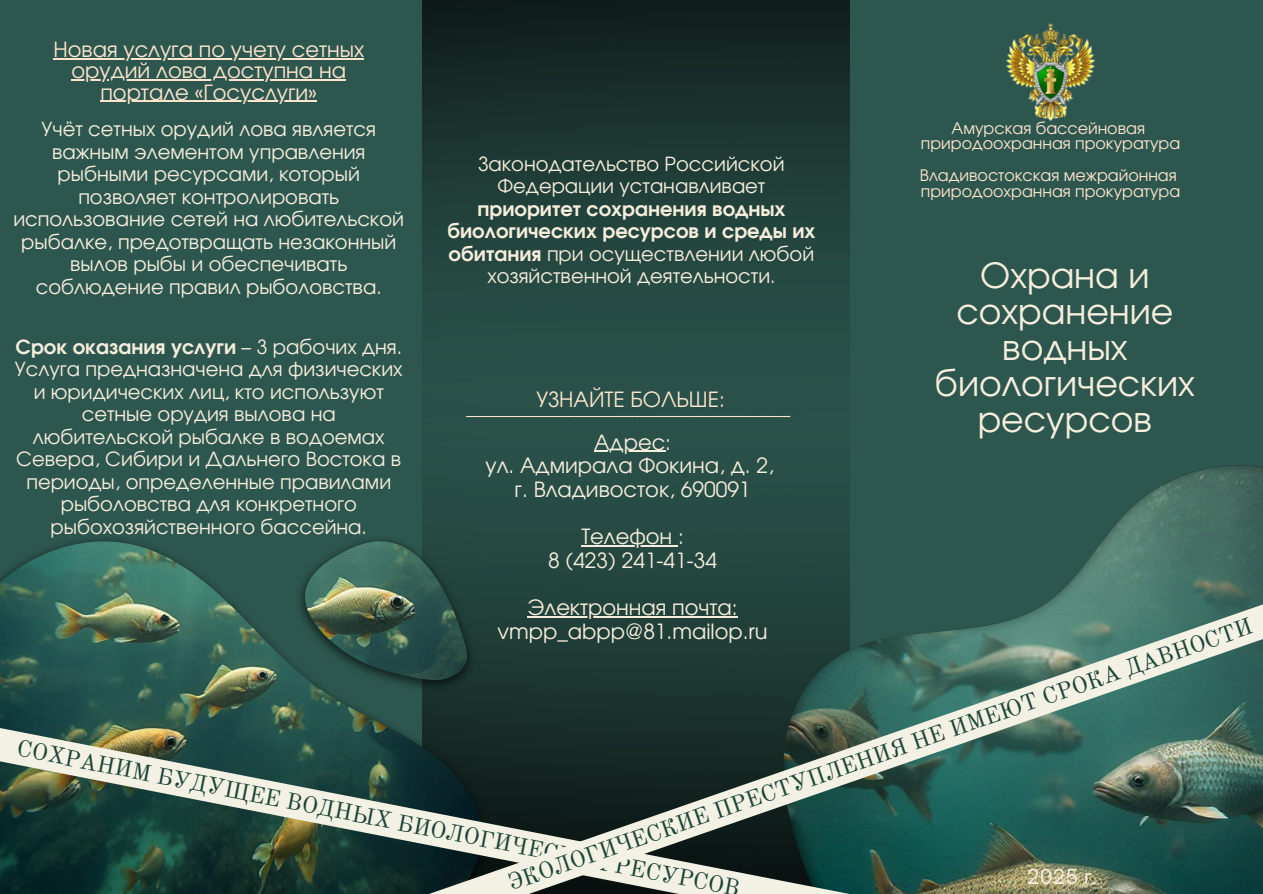
<style>
.page{position:relative;width:1263px;height:894px;background:#fff}
.page>*{position:absolute;margin:0;border:0;box-sizing:border-box;transform-origin:0 0}
.t1{font:34.65px/36px "Evolventa";color:#f5eedd;text-align:center}
.t2{font:22.8px "Old Standard";color:#1b443a}
.t3{font:21px/23.7px "Evolventa";color:#f5eedd;text-align:center}
.t4{font:21px "Evolventa";color:#fce5ce}
.t5{font:19.8px "Open Sauce One";color:#f5eedd}
.t6{font:19.5px/22.5px "Evolventa";color:#f5eedd;text-align:center}
.t7{font:16.35px "Open Sauce One";color:#fce5ce}
.t8{font:15.9px "Evolventa";color:#fce5ce}
.s1{font-weight:700}
.s2{font-family:"Noto Sans"}
</style>
<div class="page">
<div style="left:0;top:0;width:1263px;height:893px;background:#2d564e"></div>
<div style="left:422px;top:512px;width:361px;height:88px;background:#254841"></div>
<img style="left:0;top:540px;width:483px;height:184px">
<img style="left:422px;top:0;width:428px;height:512px">
<img style="left:783px;top:465px;width:480px;height:135px">
<img style="left:1007px;top:24px;width:87px;height:96px">
<svg style="left:0;top:724px;width:264px;height:169px;background:#4a6458"></svg>
<svg style="left:264px;top:600px;width:999px;height:293px"></svg>
<hr style="left:594px;top:451px;width:71px;height:1px;background:#f5eedd">
<hr style="left:581px;top:545px;width:97px;height:1px;background:#f5eedd">
<hr style="left:527px;top:616px;width:211px;height:1px;background:#f5eedd">
<hr style="left:53px;top:58px;width:311px;height:1px;background:#fce5ce">
<hr style="left:72px;top:79px;width:274px;height:1px;background:#fce5ce">
<hr style="left:100px;top:101px;width:217px;height:1px;background:#fce5ce">
<p class="t4" style="left:53px;top:40px;width:312px">Новая услуга по учету сетных</p>
<p class="t4" style="left:72px;top:61px;width:276px">орудий лова доступна на</p>
<p class="t4" style="left:100px;top:83px;width:218px">портале «Госуслуги»</p>
<p class="t6" style="left:13px;top:119px;width:392px">Учёт сетных орудий лова является важным элементом управления рыбными ресурсами, который позволяет контролировать использование сетей на любительской рыбалке, предотвращать незаконный вылов рыбы и обеспечивать соблюдение правил рыболовства.</p>
<p class="t8" style="left:952px;top:121px;width:195px">Амурская бассейновая</p>
<p class="t8" style="left:921px;top:136px;width:261px">природоохранная прокуратура</p>
<p class="t8" style="left:920px;top:169px;width:258px">Владивостокская межрайонная</p>
<h1 class="t8" style="left:921px;top:184px;width:261px">природоохранная прокуратура</h1>
<p class="t6" style="left:447px;top:153px;width:369px">Законодательство Российской<br>Федерации устанавливает <span class="s1">приоритет сохранения водных биологических ресурсов и среды их обитания</span> при осуществлении любой хозяйственной деятельности.</p>
<h4 class="t1" style="left:935px;top:260px;width:261px">Охрана и сохранение водных биологических ресурсов</h4>
<h2 class="t6" style="left:15px;top:336px;width:389px"><span class="s1">Срок оказания услуги</span> – 3 рабочих дня.<br>Услуга предназначена для физических и юридических лиц, кто используют сетные орудия вылова на любительской рыбалке в водоемах<br>Севера, Сибири и Дальнего Востока в периоды, определенные правилами рыболовства для конкретного рыбохозяйственного бассейна.</h2>
<h3 class="t4" style="left:536px;top:389px;width:190px">УЗНАЙТЕ БОЛЬШЕ:</h3>
<h3 class="t7" style="left:466px;top:399px;width:325px">________________________________________________</h3>
<h2 class="t3" style="left:485px;top:431px;width:290px">Адрес:<br>ул. Адмирала Фокина, д. 2, г. Владивосток, 690091</h2>
<p class="t3" style="left:548px;top:526px;width:170px">Телефон :<br>8 (423) 241-41-34</p>
<h3 class="t3" style="left:497px;top:597px;width:272px">Электронная почта: vmpp_abpp@81.mailop.ru</h3>
<h4 class="t2" style="left:504px;top:868px;width:787px;rotate:-19deg">ЭКОЛОГИЧЕСКИЕ ПРЕСТУПЛЕНИЯ НЕ ИМЕЮТ СРОКА ДАВНОСТИ</h4>
<h3 class="t2" style="left:20px;top:734px;width:737px;rotate:11deg">СОХРАНИМ БУДУЩЕЕ ВОДНЫХ БИОЛОГИЧЕСКИХ РЕСУРСОВ</h3>
<p class="t5" style="left:1027px;top:864px;width:72px">2025 <span class="s2">г</span>.</p>
</div>
